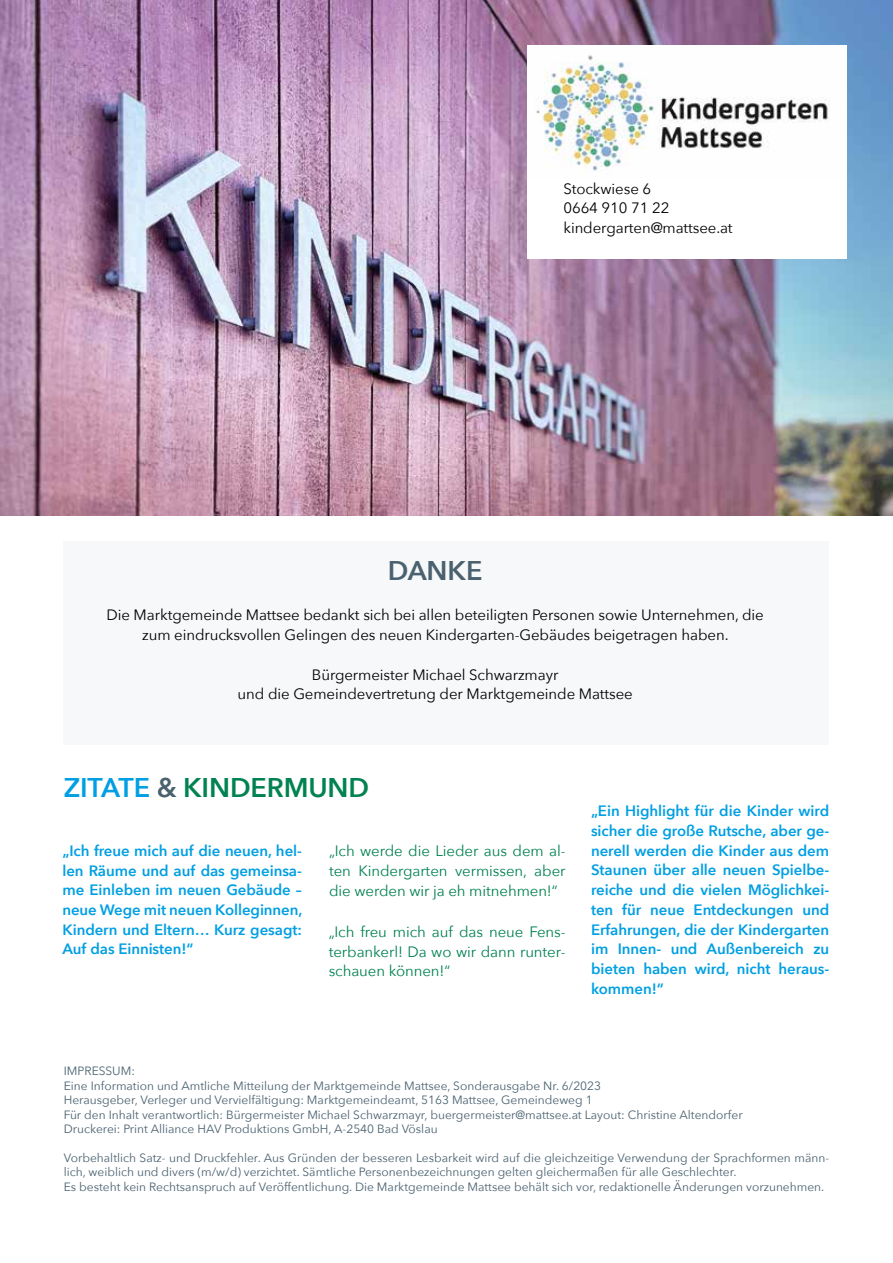
<style>
.page{position:relative;width:893px;height:1263px;background:#fff}
.page>*{position:absolute;margin:0;border:0;box-sizing:border-box;transform-origin:0 0}
.t1{font:600 27px "Avenir Next";letter-spacing:-.005em;color:#008251}
.t2{font:600 27px "Avenir Next";letter-spacing:-.005em;color:#4a6170}
.t3{font:600 15px/19.6px "Avenir Next";letter-spacing:-.005em;color:#009fe3;text-align:justify}
.t4{font:15px/19.6px "Avenir Next";letter-spacing:-.005em;color:#000;text-align:center}
.t5{font:15px/19.6px "Avenir Next";letter-spacing:-.005em;color:#008251;text-align:justify}
.t6{font:12px/14.4px "Avenir Next";color:#4a6170}
.s1{color:#009fe3}
.s2{color:#4a6170}
</style>
<div class="page">
<div style="left:64px;top:541px;width:765px;height:204px;background:#f7f8f9"></div>
<img style="left:0;top:0;width:893px;height:515px">
<img style="left:527px;top:46px;width:319px;height:132px">
<img style="left:527px;top:178px;width:319px;height:80px">
<p class="t4" style="left:563px;top:178px;width:171px;text-align:left">Stockwiese 6<br>0664 910 71 22 kindergarten@mattsee.at</p>
<h1 class="t2" style="left:388px;top:547px;width:96px">DANKE</h1>
<p class="t4" style="left:106px;top:605px;width:659px">Die Marktgemeinde Mattsee bedankt sich bei allen beteiligten Personen sowie Unternehmen, die zum eindrucksvollen Gelingen des neuen Kindergarten-Gebäudes beigetragen haben.</p>
<p class="t4" style="left:238px;top:664px;width:397px">Bürgermeister Michael Schwarzmayr<br>und die Gemeindevertretung der Marktgemeinde Mattsee</p>
<h1 class="t1" style="left:64px;top:764px;width:307px"><span class="s1">ZITATE</span> <span class="s2">&amp;</span> KINDERMUND</h1>
<p class="t3" style="left:62px;top:840px;width:241px">„Ich freue mich auf die neuen, hel&shy;len Räume und auf das gemeinsa&shy;me Einleben im neuen Gebäude – neue Wege mit neuen Kolleginnen, Kindern und Eltern… Kurz gesagt:<br>Auf das Einnisten!“</p>
<p class="t5" style="left:329px;top:840px;width:238px">„Ich werde die Lieder aus dem al&shy;ten Kindergarten vermissen, aber die werden wir ja eh mitnehmen!“</p>
<p class="t5" style="left:329px;top:921px;width:238px">„Ich freu mich auf das neue Fens&shy;terbankerl! Da wo wir dann runter&shy;schauen können!“</p>
<p class="t3" style="left:591px;top:801px;width:240px">„Ein Highlight für die Kinder wird sicher die große Rutsche, aber ge&shy;nerell werden die Kinder aus dem Staunen über alle neuen Spielbe&shy;reiche und die vielen Möglichkei&shy;ten für neue Entdeckungen und Erfahrungen, die der Kindergarten im Innen- und Außenbereich zu bieten haben wird, nicht heraus&shy;kommen!“</p>
<p class="t6" style="left:64px;top:1063px;width:680px">IMPRESSUM:<br>Eine Information und Amtliche Mitteilung der Marktgemeinde Mattsee, Sonderausgabe Nr. 6/2023<br>Herausgeber, Verleger und Vervielfältigung: Marktgemeindeamt, 5163 Mattsee, Gemeindeweg 1<br>Für den Inhalt verantwortlich: Bürgermeister Michael Schwarzmayr, buergermeister@mattsee.at Layout: Christine Altendorfer Druckerei: Print Alliance HAV Produktions GmbH, A-2540 Bad Vöslau</p>
<p class="t6" style="left:64px;top:1150px;width:767px">Vorbehaltlich Satz- und Druckfehler. Aus Gründen der besseren Lesbarkeit wird auf die gleichzeitige Verwendung der Sprachformen männ&shy;lich, weiblich und divers (m/w/d) verzichtet. Sämtliche Personenbezeichnungen gelten gleichermaßen für alle Geschlechter.<br>Es besteht kein Rechtsanspruch auf Veröffentlichung. Die Marktgemeinde Mattsee behält sich vor, redaktionelle Änderungen vorzunehmen.</p>
</div>
